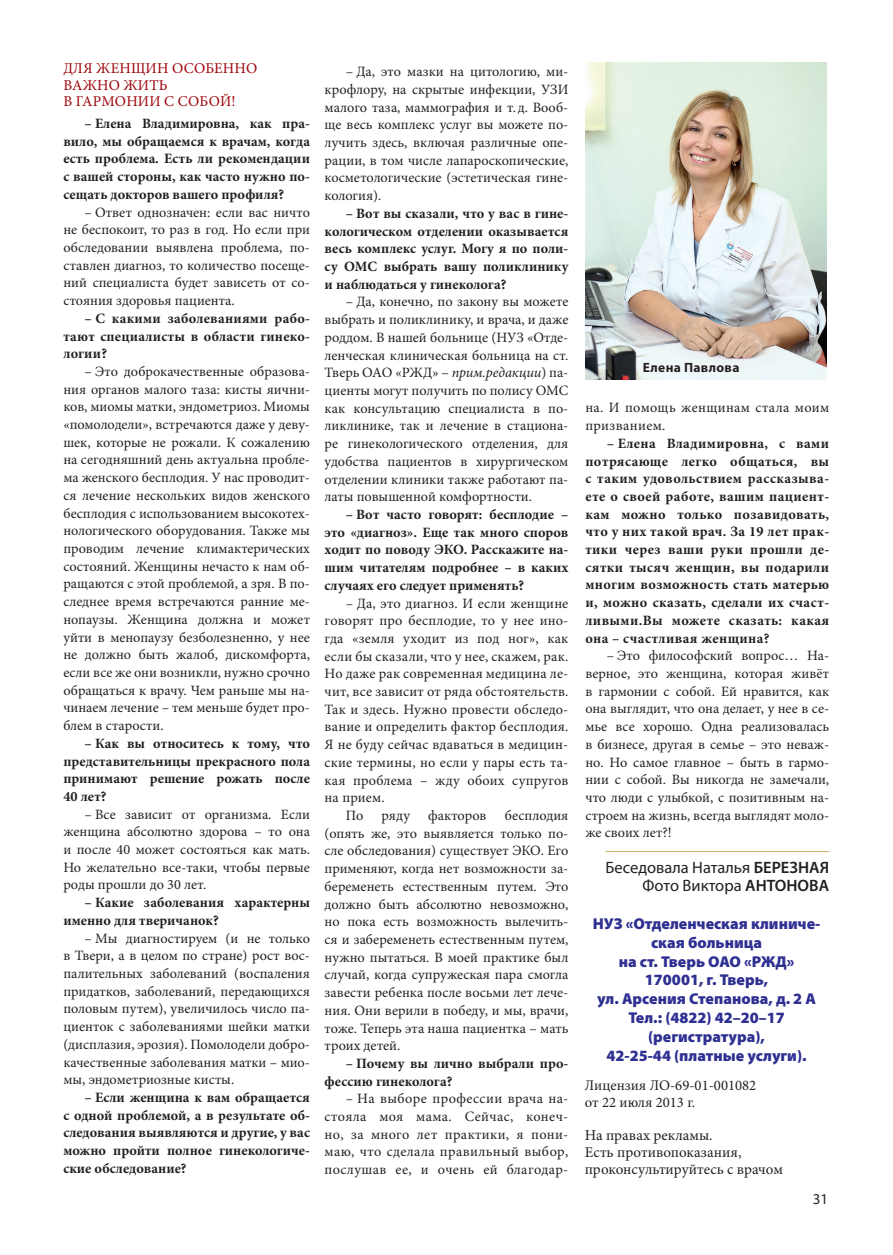
<style>
.page{position:relative;width:893px;height:1255px;background:#fff}
.page>*{position:absolute;margin:0;border:0;box-sizing:border-box;transform-origin:0 0}
.Подпись_1{font:16.5px/18px "Myriad Pro";color:#231f20;text-align:right}
.Текст{font:900 15.75px/18.9px "Myriad Pro";color:#2e3092;text-align:center}
.Текст-2{font:15px "Minion Pro";color:#231f20}
.Подзаголовок_текст{font:15px/16.5px "Minion Pro";letter-spacing:.01em;color:#9d070d}
.t1{font:15px "Myriad Pro";color:#231f20}
.Текст-3{font:14.7px/16.8px "Minion Pro";color:#231f20}
.Текст-4{font:14.25px/17.7px "Minion Pro";color:#231f20;text-align:justify}
.Текст-5{font:700 14.25px/17.7px "Minion Pro";color:#231f20;text-align:justify}
.Текст-6{font:14.25px/17.7px "Minion Pro";letter-spacing:.025em;color:#231f20}
.Фото_подпись_черный{font:700 13.5px "Myriad Pro";letter-spacing:.02em;color:#231f20}
.s1{font-style:italic}
.s2{font-weight:600}
</style>
<div class="page">
<hr style="left:605px;top:851px;width:224px;height:1px;background:#d2ab66">
<img style="left:585px;top:62px;width:241px;height:317px">
<svg style="left:643px;top:362px;width:96px;height:10px"></svg>
<p class="Подзаголовок_текст" style="left:63px;top:60px;width:195px">ДЛЯ ЖЕНЩИН ОСОБЕННО<br>ВАЖНО ЖИТЬ<br>В ГАРМОНИИ С СОБОЙ!</p>
<p class="Текст-5" style="left:63px;top:114px;width:248px;text-indent:21px">– Елена Владимировна, как пра&shy;вило, мы обращаемся к врачам, когда есть проблема. Есть ли рекомендации с вашей стороны, как часто нужно по&shy;сещать докторов вашего профиля?</p>
<p class="Текст-4" style="left:63px;top:203px;width:248px;text-indent:21px">– Ответ однозначен: если вас ничто не беспокоит, то раз в год. Но если при обследовании выявлена проблема, по&shy;ставлен диагноз, то количество посеще&shy;ний специалиста будет зависеть от со&shy;стояния здоровья пациента.</p>
<p class="Текст-5" style="left:63px;top:309px;width:248px;text-indent:21px">– С какими заболеваниями рабо&shy;тают специалисты в области гинеко&shy;логии?</p>
<p class="Текст-4" style="left:63px;top:362px;width:248px;text-indent:21px">– Это доброкачественные образова&shy;ния органов малого таза: кисты яични&shy;ков, миомы матки, эндометриоз. Миомы «помолодели», встречаются даже у деву&shy;шек, которые не рожали. К сожалению на сегодняшний день актуальна пробле&shy;ма женского бесплодия. У нас проводит&shy;ся лечение нескольких видов женского бесплодия с использованием высокотех&shy;нологического оборудования. Также мы проводим лечение климактерических состояний. Женщины нечасто к нам об&shy;ращаются с этой проблемой, а зря. В по&shy;следнее время встречаются ранние ме&shy;нопаузы. Женщина должна и может уйти в менопаузу безболезненно, у нее не должно быть жалоб, дискомфорта, если все же они возникли, нужно срочно обращаться к врачу. Чем раньше мы на&shy;чинаем лечение – тем меньше будет про&shy;блем в старости.</p>
<p class="Текст-5" style="left:63px;top:734px;width:248px;text-indent:21px">– Как вы относитесь к тому, что представительницы прекрасного пола принимают решение рожать после 40 лет?</p>
<p class="Текст-4" style="left:63px;top:805px;width:248px;text-indent:21px">– Все зависит от организма. Если женщина абсолютно здорова – то она и после 40 может состояться как мать.<br>Но желательно все-таки, чтобы первые роды прошли до 30 лет.</p>
<p class="Текст-5" style="left:63px;top:893px;width:248px;text-indent:21px">– Какие заболевания характерны именно для тверичанок?</p>
<p class="Текст-4" style="left:63px;top:929px;width:248px;text-indent:21px">– Мы диагностируем (и не только в Твери, а в целом по стране) рост вос&shy;палительных заболеваний (воспаления придатков, заболеваний, передающихся половым путем), увеличилось число па&shy;циенток с заболеваниями шейки матки (дисплазия, эрозия). Помолодели добро&shy;качественные заболевания матки – мио&shy;мы, эндометриозные кисты.</p>
<p class="Текст-5" style="left:63px;top:1088px;width:248px;text-indent:21px">– Если женщина к вам обращается с одной проблемой, а в результате об&shy;следования выявляются и другие, у вас можно пройти полное гинекологиче&shy;ские обследование?</p>
<p class="Текст-4" style="left:325px;top:63px;width:245px;text-indent:21px">– Да, это мазки на цитологию, ми&shy;крофлору, на скрытые инфекции, УЗИ малого таза, маммография и т. д. Вооб&shy;ще весь комплекс услуг вы можете по&shy;лучить здесь, включая различные опе&shy;рации, в том числе лапароскопические, косметологические (эстетическая гине&shy;кология).</p>
<p class="Текст-5" style="left:325px;top:204px;width:245px;text-indent:21px">– Вот вы сказали, что у вас в гине&shy;кологическом отделении оказывается весь комплекс услуг. Могу я по поли&shy;су ОМС выбрать вашу поликлинику и наблюдаться у гинеколога?</p>
<p class="Текст-4" style="left:325px;top:293px;width:245px;text-indent:21px">– Да, конечно, по закону вы можете выбрать и поликлинику, и врача, и даже роддом. В нашей больнице (НУЗ «Отде&shy;ленческая клиническая больница на ст.<br>Тверь ОАО «РЖД» – <span class="s1">прим.редакции</span>) па&shy;циенты могут получить по полису ОМС как консультацию специалиста в по&shy;ликлинике, так и лечение в стациона&shy;ре гинекологического отделения, для удобства пациентов в хирургическом отделении клиники также работают па&shy;латы повышенной комфортности.</p>
<p class="Текст-5" style="left:325px;top:505px;width:245px;text-indent:21px">– Вот часто говорят: бесплодие – это «диагноз». Еще так много споров ходит по поводу ЭКО. Расскажите на&shy;шим читателям подробнее – в каких случаях его следует применять?</p>
<p class="Текст-4" style="left:325px;top:594px;width:245px;text-indent:21px">– Да, это диагноз. И если женщине говорят про бесплодие, то у нее ино&shy;гда «земля уходит из под ног», как если бы сказали, что у нее, скажем, рак.<br>Но даже рак современная медицина ле&shy;чит, все зависит от ряда обстоятельств.<br>Так и здесь. Нужно провести обследо&shy;вание и определить фактор бесплодия.<br>Я не буду сейчас вдаваться в медицин&shy;ские термины, но если у пары есть та&shy;кая проблема – жду обоих супругов на прием.</p>
<p class="Текст-4" style="left:346px;top:806px;width:19px">По</p>
<p class="Текст-4" style="left:382px;top:806px;width:30px">ряду</p>
<p class="Текст-4" style="left:428px;top:806px;width:60px">факторов</p>
<p class="Текст-4" style="left:325px;top:806px;width:245px;text-indent:180px">бесплодия (опять же, это выявляется только по&shy;сле обследования) существует ЭКО. Его применяют, когда нет возможности за&shy;беременеть естественным путем. Это должно быть абсолютно невозможно, но пока есть возможность вылечить&shy;ся и забеременеть естественным путем, нужно пытаться. В моей практике был случай, когда супружеская пара смогла завести ребенка после восьми лет лече&shy;ния. Они верили в победу, и мы, врачи, тоже. Теперь эта наша пациентка – мать троих детей.</p>
<p class="Текст-5" style="left:325px;top:1054px;width:245px;text-indent:21px">– Почему вы лично выбрали про&shy;фессию гинеколога?</p>
<p class="Текст-4" style="left:325px;top:1089px;width:245px;text-indent:21px">– На выборе профессии врача на&shy;стояла моя мама. Сейчас, конеч&shy;но, за много лет практики, я пони&shy;маю, что сделала правильный выбор, послушав ее, и очень ей благодар-</p>
<p class="Фото_подпись_черный" style="left:643px;top:358px;width:98px">Елена Павлова</p>
<p class="Текст-6" style="left:585px;top:399px;width:245px">на. И помощь женщинам стала моим призванием.</p>
<p class="Текст-5" style="left:585px;top:434px;width:245px;text-indent:21px">– Елена Владимировна, с вами потрясающе легко общаться, вы с таким удовольствием рассказыва&shy;ете о своей работе, вашим пациент&shy;кам можно только позавидовать, что у них такой врач. За 19 лет прак&shy;тики через ваши руки прошли де&shy;сятки тысяч женщин, вы подарили многим возможность стать матерью и, можно сказать, сделали их счаст&shy;ливыми.Вы можете сказать: какая она – счастливая женщина?</p>
<p class="Текст-4" style="left:585px;top:647px;width:245px;text-indent:21px">– Это философский вопрос… На&shy;верное, это женщина, которая живёт в гармонии с собой. Ей нравится, как она выглядит, что она делает, у нее в се&shy;мье все хорошо. Одна реализовалась в бизнесе, другая в семье – это неваж&shy;но. Но самое главное – быть в гармо&shy;нии с собой. Вы никогда не замечали, что люди с улыбкой, с позитивным на&shy;строем на жизнь, всегда выглядят моло&shy;же своих лет?!</p>
<p class="Подпись_1" style="left:605px;top:858px;width:225px">Беседовала Наталья <span class="s2">БЕРЕЗНАЯ<br></span>Фото Виктора <span class="s2">АНТОНОВА</span></p>
<p class="Текст" style="left:593px;top:913px;width:229px">НУЗ «Отделенческая клиниче&shy;ская больница</p>
<p class="Текст" style="left:619px;top:951px;width:177px">на ст. Тверь ОАО «РЖД»</p>
<p class="Текст" style="left:597px;top:970px;width:220px">170001, г. Тверь,<br>ул. Арсения Степанова, д. 2 А</p>
<p class="Текст" style="left:607px;top:1007px;width:202px">Тел.: (4822) 42–20–17 (регистратура),<br>42-25-44 (платные услуги).</p>
<p class="Текст-3" style="left:585px;top:1076px;width:173px">Лицензия ЛО-69-01-001082 от 22 июля 2013 г.</p>
<p class="Текст-2" style="left:585px;top:1125px;width:130px">На правах рекламы.</p>
<p class="Текст-2" style="left:585px;top:1142px;width:158px">Есть противопоказания,</p>
<p class="Текст-2" style="left:585px;top:1158px;width:200px">проконсультируйтесь с врачом</p>
<p class="t1" style="left:813px;top:1189px;width:17px">31</p>
</div>
